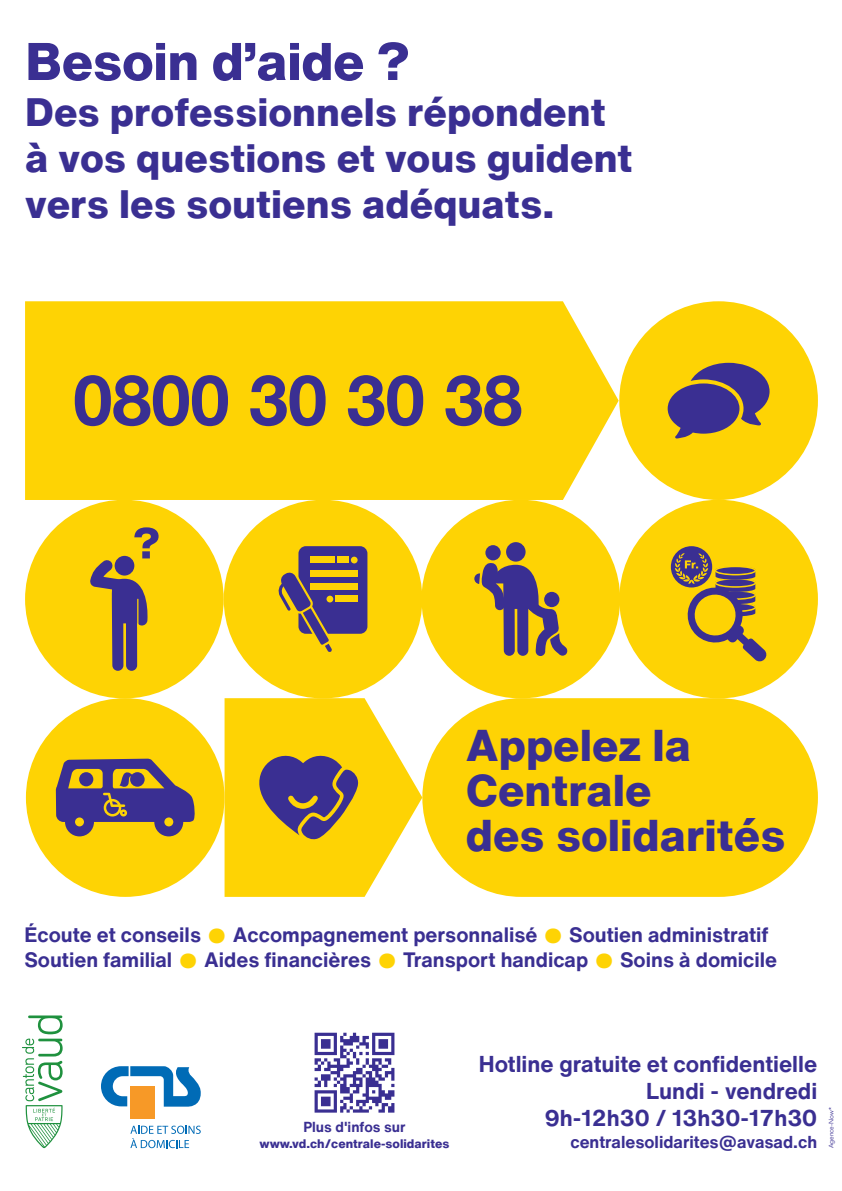
<style>
.page{position:relative;width:842px;height:1191px;background:#fff}
.page>*{position:absolute;margin:0;border:0;box-sizing:border-box;transform-origin:0 0}
.t1{font:800 52px "Helvetica Now Text";letter-spacing:-.01em;color:#3a2f92}
.t2{font:700 49.4px "Helvetica Now Text";color:#fed304}
.t3{font:800 43.8px/44.9px "Helvetica Now Text";color:#3a2f92}
.t4{font:800 39px/46px "Helvetica Now Text";color:#3a2f92}
.t5{font:700 22.6px/27px "Helvetica Now Text";color:#3a2f92;text-align:right}
.t6{font:700 20.5px "Helvetica Now Text";color:#3a2f92}
.t7{font:700 17px "Helvetica Now Text";color:#3a2f92}
.t8{font:700 14.3px "Helvetica Now Text";color:#3a2f92}
.t9{font:800 12.2px "Helvetica Now Text";color:#3a2f92}
.t10{font:6.5px "Avenir";color:#3a2f92}
</style>
<div class="page">
<svg style="left:315px;top:1032px;width:79px;height:80px"></svg>
<svg style="left:101px;top:1066px;width:100px;height:41px"></svg>
<div style="left:130px;top:1086px;width:25px;height:32px;background:#f79927"></div>
<svg style="left:130px;top:1125px;width:71px;height:23px"></svg>
<svg style="left:22px;top:1015px;width:41px;height:133px"></svg>
<div style="left:619px;top:301px;width:199px;height:199px;background:#fed304;border-radius:50%"></div>
<div style="left:422px;top:698px;width:396px;height:199px;background:#fed304;border-radius:99px"></div>
<div style="left:421px;top:500px;width:199px;height:198px;background:#fed304;border-radius:50%"></div>
<div style="left:25px;top:301px;width:594px;height:199px;background:#fed304"></div>
<svg style="left:668px;top:363px;width:101px;height:75px"></svg>
<div style="left:224px;top:500px;width:198px;height:198px;background:#fed304;border-radius:50%"></div>
<div style="left:25px;top:500px;width:199px;height:198px;background:#fed304;border-radius:50%"></div>
<div style="left:619px;top:500px;width:199px;height:198px;background:#fed304;border-radius:50%"></div>
<div style="left:26px;top:698px;width:199px;height:199px;background:#fed304;border-radius:50%"></div>
<svg style="left:75px;top:375px;width:446px;height:51px;background:#a38745"></svg>
<svg style="left:56px;top:758px;width:139px;height:78px"></svg>
<div style="left:298px;top:546px;width:69px;height:88px;background:#3a2f92;border-radius:7px"></div>
<div style="left:310px;top:556px;width:24px;height:7px;background:#fed304"></div>
<div style="left:310px;top:570px;width:48px;height:6px;background:#fed304"></div>
<div style="left:338px;top:556px;width:11px;height:7px;background:#fed304"></div>
<div style="left:351px;top:556px;width:7px;height:7px;background:#fed304;border-radius:50%"></div>
<div style="left:310px;top:583px;width:48px;height:6px;background:#fed304"></div>
<div style="left:336px;top:595px;width:22px;height:7px;background:#fed304"></div>
<svg style="left:278px;top:568px;width:55px;height:84px"></svg>
<svg style="left:90px;top:527px;width:69px;height:144px"></svg>
<svg style="left:474px;top:542px;width:94px;height:114px"></svg>
<svg style="left:225px;top:698px;width:197px;height:199px;background:#e3c23c"></svg>
<div style="left:671px;top:546px;width:41px;height:41px;background:#3a2f92;border-radius:50%"></div>
<svg style="left:675px;top:553px;width:92px;height:109px"></svg>
<h1 class="t1" style="left:25px;top:22px;width:386px">Besoin d’aide ?</h1>
<h3 class="t4" style="left:25px;top:88px;width:609px">Des professionnels répondent à vos questions et vous guident vers les soutiens adéquats.</h3>
<h3 class="t3" style="left:466px;top:722px;width:321px">Appelez la<br>Centrale<br>des solidarités</h3>
<p class="t6" style="left:24px;top:919px;width:178px">Écoute et conseils</p>
<h2 class="t2" style="left:206px;top:895px;width:23px">∙</h2>
<p class="t6" style="left:233px;top:919px;width:306px">Accompagnement personnalisé</p>
<h2 class="t2" style="left:543px;top:895px;width:23px">∙</h2>
<p class="t6" style="left:569px;top:919px;width:201px">Soutien administratif</p>
<p class="t6" style="left:24px;top:944px;width:149px">Soutien familial</p>
<h2 class="t2" style="left:177px;top:920px;width:23px">∙</h2>
<p class="t6" style="left:204px;top:944px;width:169px">Aides financières</p>
<h2 class="t2" style="left:376px;top:920px;width:23px">∙</h2>
<p class="t6" style="left:403px;top:944px;width:187px">Transport handicap</p>
<h2 class="t2" style="left:593px;top:920px;width:23px">∙</h2>
<p class="t6" style="left:620px;top:944px;width:159px">Soins à domicile</p>
<p class="t8" style="left:303px;top:1116px;width:104px">Plus d'infos sur</p>
<p class="t9" style="left:260px;top:1134px;width:191px">www.vd.ch/centrale-solidarites</p>
<p class="t5" style="left:479px;top:1049px;width:340px">Hotline gratuite et confidentielle<br>Lundi - vendredi<br>9h-12h30 / 13h30-17h30</p>
<p class="t7" style="left:570px;top:1129px;width:248px">centralesolidarites@avasad.ch</p>
<p class="t10" style="left:827px;top:1148px;width:43px;rotate:-90deg">Agence-Now*</p>
</div>
